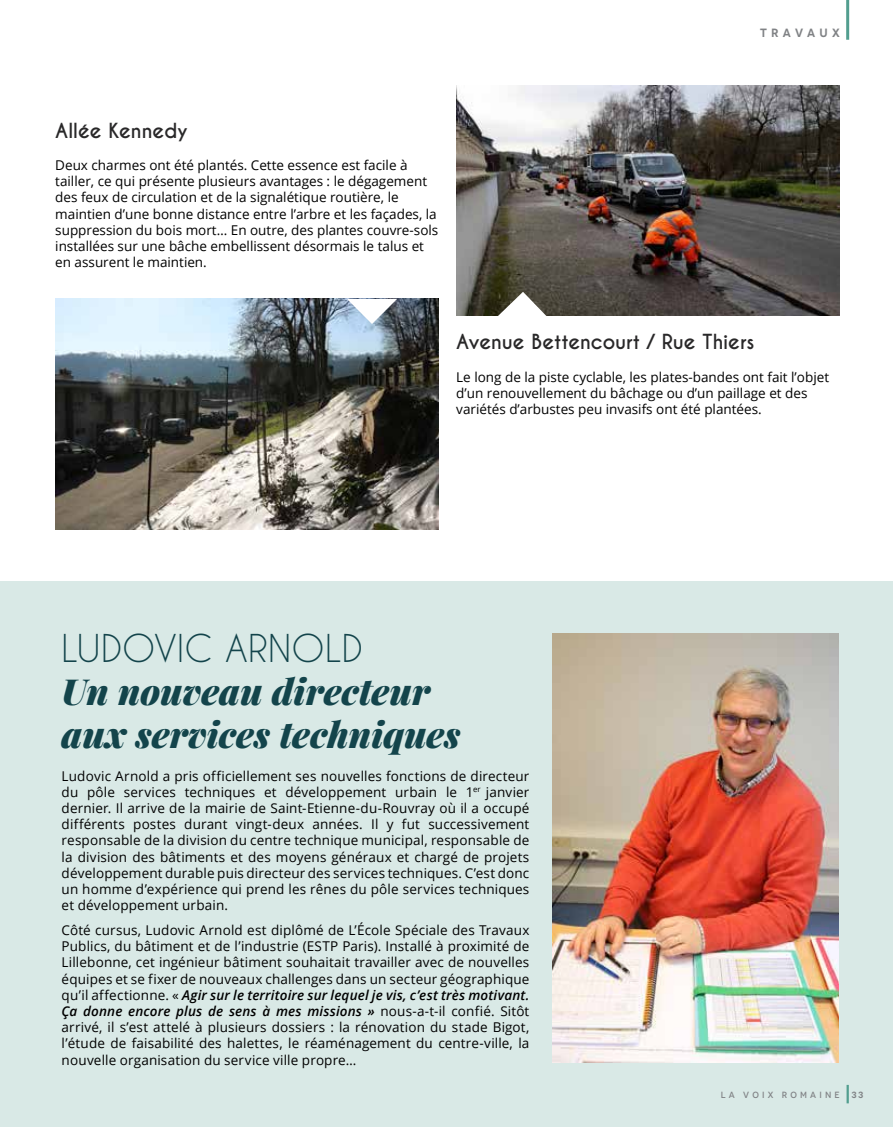
<style>
.page{position:relative;width:893px;height:1127px;background:#fff}
.page>*{position:absolute;margin:0;border:0;box-sizing:border-box;transform-origin:0 0}
.t1{font:italic 900 36px/43.2px "Playfair Display";color:#13444b}
.t2{font:36px "Caviar Dreams";letter-spacing:.005em;color:#13444b}
.t3{font:700 19.5px "Caviar Dreams";letter-spacing:-.005em;color:#292829}
.t4{font:13.5px/16.2px "Open Sans";color:#000}
.t5{font:600 12px "Novecento";letter-spacing:.35em;color:#808285}
.t6{font:500 9px "Novecento";letter-spacing:.35em;color:#808285}
.t7{font:600 9px "Novecento";color:#808285}
.s1{font-weight:600;font-style:italic}
</style>
<div class="page">
<img style="left:456px;top:85px;width:384px;height:230px">
<img style="left:55px;top:299px;width:384px;height:230px">
<div style="left:0;top:581px;width:893px;height:546px;background:#d9e9e6"></div>
<hr style="left:846px;top:1085px;width:3px;height:18px;background:#529e8f">
<hr style="left:846px;top:0;width:3px;height:40px;background:#529e8f">
<img style="left:552px;top:634px;width:286px;height:429px">
<svg style="left:497px;top:292px;width:51px;height:24px"></svg>
<svg style="left:347px;top:299px;width:50px;height:25px"></svg>
<p class="t5" style="left:760px;top:25px;width:81px">TRAVAUX</p>
<h2 class="t3" style="left:55px;top:118px;width:134px">Allée Kennedy</h2>
<p class="t4" style="left:55px;top:157px;width:385px">Deux charmes ont été plantés. Cette essence est facile à tailler, ce qui présente plusieurs avantages : le dégagement des feux de circulation et de la signalétique routière, le maintien d’une bonne distance entre l’arbre et les façades, la suppression du bois mort… En outre, des plantes couvre-sols installées sur une bâche embellissent désormais le talus et en assurent le maintien.</p>
<h2 class="t3" style="left:456px;top:330px;width:300px">Avenue Bettencourt / Rue Thiers</h2>
<p class="t4" style="left:456px;top:368px;width:374px">Le long de la piste cyclable, les plates-bandes ont fait l’objet d’un renouvellement du bâchage ou d’un paillage et des variétés d’arbustes peu invasifs ont été plantées.</p>
<h1 class="t2" style="left:62px;top:626px;width:303px">LUDOVIC ARNOLD</h1>
<h1 class="t1" style="left:62px;top:666px;width:400px">Un nouveau directeur aux services techniques</h1>
<p class="t4" style="left:62px;top:767px;width:469px;text-align:justify">Ludovic Arnold a pris officiellement ses nouvelles fonctions de directeur du pôle services techniques et développement urbain le 1<sup>er</sup> janvier dernier. Il arrive de la mairie de Saint-Etienne-du-Rouvray où il a occupé différents postes durant vingt-deux années. Il y fut successivement responsable de la division du centre technique municipal, responsable de la division des bâtiments et des moyens généraux et chargé de projets développement durable puis directeur des services techniques. C’est donc un homme d’expérience qui prend les rênes du pôle services techniques et développement urbain.</p>
<p class="t4" style="left:62px;top:921px;width:469px;text-align:justify">Côté cursus, Ludovic Arnold est diplômé de L’École Spéciale des Travaux Publics, du bâtiment et de l’industrie (ESTP Paris). Installé à proximité de Lillebonne, cet ingénieur bâtiment souhaitait travailler avec de nouvelles équipes et se fixer de nouveaux challenges dans un secteur géographique qu’il affectionne. « <span class="s1">Agir sur le territoire sur lequel je vis, c’est très motivant.<br>Ça donne encore plus de sens à mes missions »</span> nous-a-t-il confié. Sitôt arrivé, il s’est attelé à plusieurs dossiers : la rénovation du stade Bigot, l’étude de faisabilité des halettes, le réaménagement du centre-ville, la nouvelle organisation du service ville propre…</p>
<p class="t6" style="left:721px;top:1089px;width:120px">LA VOIX ROMAINE</p>
<p class="t7" style="left:851px;top:1089px;width:13px">33</p>
</div>
